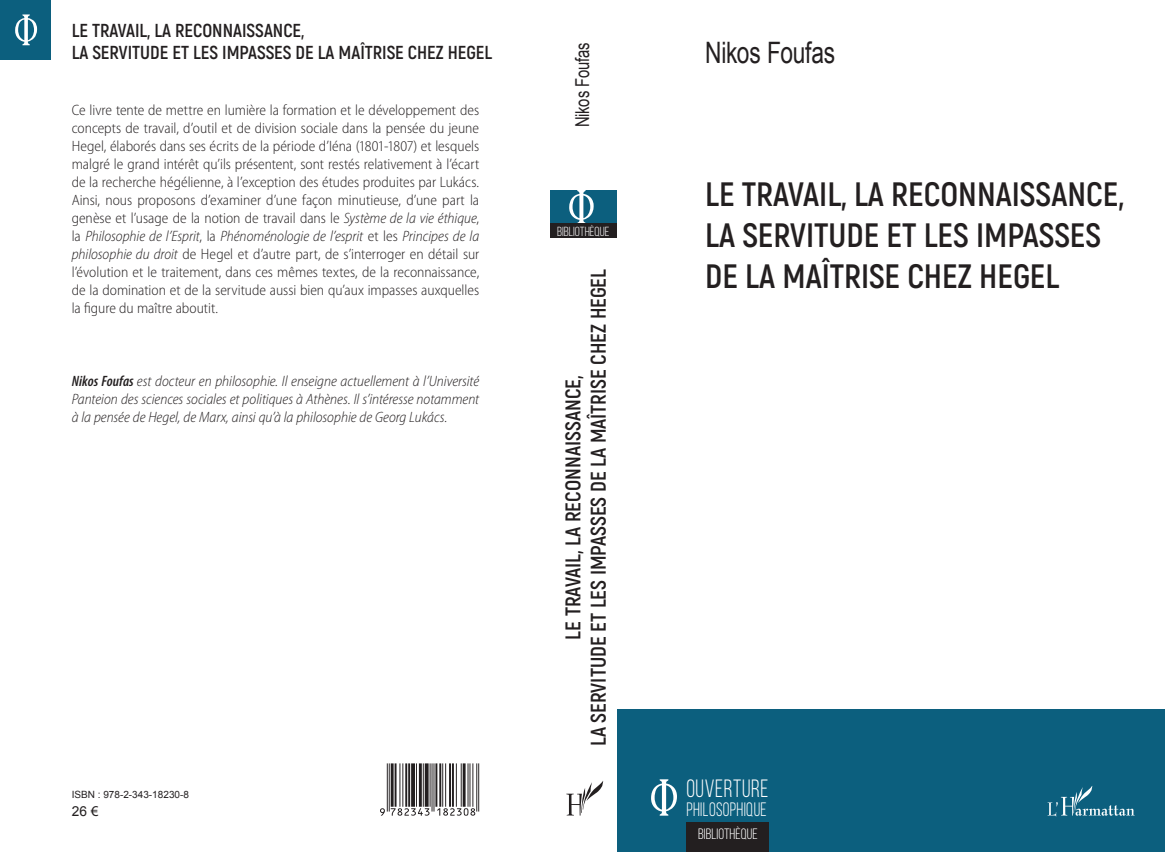
<style>
.page{position:relative;width:1165px;height:852px;background:#fff}
.page>*{position:absolute;margin:0;border:0;box-sizing:border-box;transform-origin:0 0}
.t1{font:700 33.75px/40.5px "Akrobat";color:#231f20}
.t2{font:29.5px "Arial";letter-spacing:-.01em;color:#231f20;scale:.77 1}
.t3{font:25px "Bebas Neue";letter-spacing:.03em;color:#fff;scale:.9 1}
.t4{font:700 21.25px/25.5px "Akrobat";color:#231f20;text-align:center}
.t5{font:19.38px "Bebas Neue";letter-spacing:.02em;color:#fff;scale:.9 1}
.t6{font:19.12px "Arial";letter-spacing:-.01em;color:#231f20;scale:.77 1}
.t7{font:700 18.75px/22.5px "Akrobat";color:#231f20}
.t8{font:300 semi-condensed 15px/18px "Myriad Pro";color:#231f20;text-align:justify}
.t9{font:italic 300 semi-condensed 15px/18px "Myriad Pro";color:#231f20;text-align:justify}
.t10{font:15px "Bebas Neue";color:#fff}
.t11{font:13.75px "Arial";color:#231f20}
.t12{font:13.12px "Bebas Neue";color:#fff}
.t13{font:10px "Arial";color:#231f20}
.s1{font-style:italic}
.s2{font-weight:600;font-stretch:condensed}
.s3{font-family:"Myriad Pro";font-size:15px}
</style>
<div class="page">
<svg style="left:566px;top:781px;width:38px;height:34px"></svg>
<div style="left:0;top:0;width:51px;height:59px;background:#0c5f7e"></div>
<svg style="left:15px;top:14px;width:22px;height:31px"></svg>
<div style="left:550px;top:190px;width:67px;height:33px;background:#0c5f7e"></div>
<svg style="left:569px;top:190px;width:25px;height:34px"></svg>
<div style="left:550px;top:224px;width:67px;height:14px;background:#231f20"></div>
<div style="left:617px;top:709px;width:548px;height:142px;background:#0c5f7e"></div>
<svg style="left:1048px;top:786px;width:87px;height:30px"></svg>
<svg style="left:651px;top:779px;width:26px;height:36px"></svg>
<div style="left:686px;top:822px;width:83px;height:29px;background:#231f20"></div>
<svg style="left:380px;top:763px;width:99px;height:52px"></svg>
<p class="t7" style="left:72px;top:19px;width:422px">LE TRAVAIL, LA RECONNAISSANCE,<br>LA SERVITUDE ET LES IMPASSES DE LA MAÎTRISE CHEZ HEGEL</p>
<p class="t8" style="left:72px;top:101px;width:409px">Ce livre tente de mettre en lumière la formation et le développement des concepts de travail, d’outil et de division sociale dans la pensée du jeune Hegel, élaborés dans ses écrits de la période d’Iéna (1801-1807) et lesquels malgré le grand intérêt qu’ils présentent, sont restés relativement à l’écart de la recherche hégélienne, à l’exception des études produites par Lukács.<br>Ainsi, nous proposons d’examiner d’une façon minutieuse, d’une part la genèse et l’usage de la notion de travail dans le <span class="s1">Système de la vie éthique</span>, la <span class="s1">Philosophie de l’Esprit</span>, la <span class="s1">Phénoménologie de l’esprit</span> et les <span class="s1">Principes de la philosophie du droit</span> de Hegel et d’autre part, de s’interroger en détail sur l’évolution et le traitement, dans ces mêmes textes, de la reconnaissance, de la domination et de la servitude aussi bien qu’aux impasses auxquelles la figure du maître aboutit.</p>
<p class="t9" style="left:72px;top:372px;width:409px"><span class="s2">Nikos Foufas</span> est docteur en philosophie. Il enseigne actuellement à l’Université Panteion des sciences sociales et politiques à Athènes. Il s’intéresse notamment à la pensée de Hegel, de Marx, ainsi qu’à la philosophie de Georg Lukács.</p>
<p class="t13" style="left:72px;top:787px;width:119px">ISBN : 978-2-343-18230-8</p>
<p class="t11" style="left:72px;top:801px;width:28px">26 <span class="s3">€</span></p>
<p class="t6" style="left:570px;top:127px;width:112px;rotate:-90deg">Nikos Foufas</p>
<p class="t12" style="left:557px;top:224px;width:54px">BIBLIOTHÈQUE</p>
<h3 class="t4" style="left:560px;top:745px;width:478px;rotate:-90deg">LE TRAVAIL, LA RECONNAISSANCE,<br>LA SERVITUDE ET LES IMPASSES DE LA MAÎTRISE CHEZ HEGEL</h3>
<h2 class="t2" style="left:705px;top:33px;width:170px">Nikos Foufas</h2>
<h1 class="t1" style="left:705px;top:174px;width:420px">LE TRAVAIL, LA RECONNAISSANCE,<br>LA SERVITUDE ET LES IMPASSES<br>DE LA MAÎTRISE CHEZ HEGEL</h1>
<h3 class="t3" style="left:686px;top:774px;width:93px">OUVERTURE</h3>
<p class="t5" style="left:686px;top:798px;width:91px">PHILOSOPHIQUE</p>
<p class="t10" style="left:698px;top:825px;width:61px">BIBLIOTHÈQUE</p>
</div>
